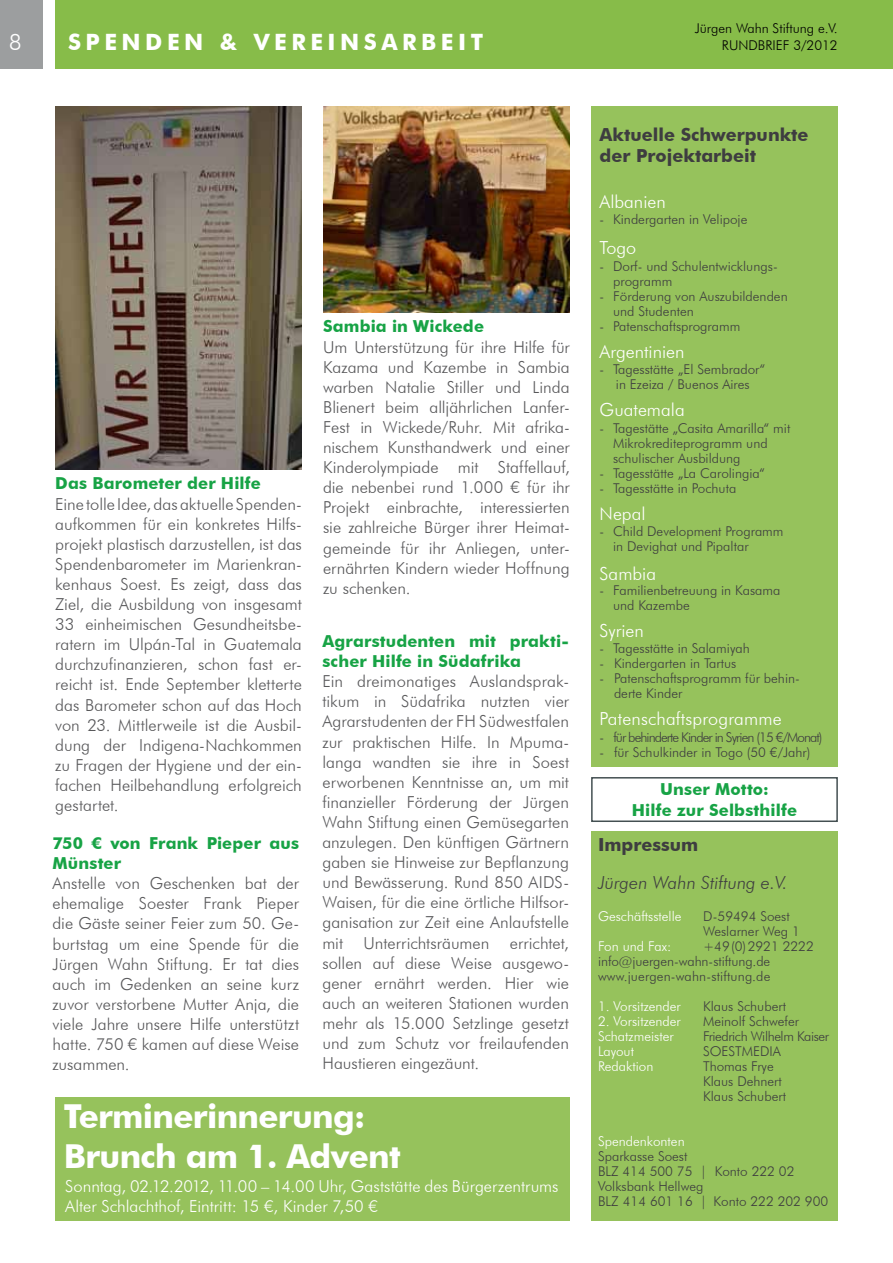
<style>
.page{position:relative;width:893px;height:1263px;background:#fff}
.page>*{position:absolute;margin:0;border:0;box-sizing:border-box;transform-origin:0 0}
.t1{font:700 33px/39.6px "Futura BT";letter-spacing:-.02em;color:#fff}
.t2{font:700 22.5px "Futura BT";letter-spacing:.2em;color:#fff}
.t3{font:300 22.5px "Futura BT";color:#fff}
.t4{font:300 18px "Futura BT";color:#fff}
.t5{font:700 18px/21.6px "Futura BT";color:#3e3d40}
.t6{font:italic 300 18px "Futura BT";color:#3e3d40}
.t7{font:300 16.5px/20.1px "Futura BT";color:#58585a;text-align:justify}
.t8{font:700 16.5px/20.1px "Futura BT";letter-spacing:.005em;color:#17a345}
.t9{font:300 16.5px/20.1px "Futura BT";color:#fff}
.t10{font:300 13.5px/15px "Futura BT";color:#3e3d40}
.t11{font:300 13.5px "Futura BT";color:#fff}
.t12{font:300 13.5px "Futura BT";letter-spacing:-.07em;color:#3e3d40}
.t13{font:300 13.5px "Futura BT";color:#000}
.t14{font:300 13.5px "Futura BT";letter-spacing:-.03em;color:#3e3d40}
</style>
<div class="page">
<div style="left:55px;top:0;width:838px;height:68px;background:#87bc49"></div>
<div style="left:0;top:0;width:43px;height:68px;background:#9c9e9f"></div>
<div style="left:591px;top:831px;width:247px;height:389px;background:#96c25c"></div>
<div style="left:591px;top:106px;width:247px;height:661px;background:#96c25c"></div>
<div style="left:591px;top:777px;width:247px;height:45px;border:2px solid #445052"></div>
<div style="left:55px;top:1097px;width:515px;height:123px;background:#96c25c"></div>
<img style="left:55px;top:106px;width:247px;height:363px">
<img style="left:323px;top:106px;width:247px;height:207px">
<p class="t13" style="left:695px;top:20px;width:145px">Jürgen Wahn Stiftung e.V.</p>
<h2 class="t3" style="left:9px;top:29px;width:14px">8</h2>
<h2 class="t2" style="left:68px;top:29px;width:417px">SPENDEN &amp; VEREINSARBEIT</h2>
<p class="t13" style="left:722px;top:37px;width:117px">RUNDBRIEF 3/2012</p>
<p class="t8" style="left:55px;top:473px;width:207px">Das Barometer der Hilfe</p>
<p class="t7" style="left:55px;top:493px;width:248px">Eine tolle Idee, das aktuelle Spenden&shy;aufkommen für ein konkretes Hilfs&shy;projekt plastisch darzustellen, ist das Spendenbarometer im Marienkran&shy;kenhaus Soest. Es zeigt, dass das Ziel, die Ausbildung von insgesamt 33 einheimischen Gesundheitsbe&shy;ratern im Ulpán-Tal in Guatemala durchzufinanzieren, schon fast er&shy;reicht ist. Ende September kletterte das Barometer schon auf das Hoch von 23. Mittlerweile ist die Ausbil&shy;dung der Indigena-Nachkommen zu Fragen der Hygiene und der ein&shy;fachen Heilbehandlung erfolgreich gestartet.</p>
<p class="t8" style="left:52px;top:833px;width:248px">750 € von Frank Pieper aus<br>Münster</p>
<p class="t7" style="left:52px;top:873px;width:248px">Anstelle von Geschenken bat der ehemalige Soester Frank Pieper die Gäste seiner Feier zum 50. Ge&shy;burtstag um eine Spende für die Jürgen Wahn Stiftung. Er tat dies auch im Gedenken an seine kurz zuvor verstorbene Mutter Anja, die viele Jahre unsere Hilfe unterstützt hatte. 750 € kamen auf diese Weise zusammen.</p>
<p class="t8" style="left:323px;top:316px;width:163px">Sambia in Wickede</p>
<p class="t7" style="left:323px;top:336px;width:248px">Um Unterstützung für ihre Hilfe für Kazama und Kazembe in Sambia warben Natalie Stiller und Linda Blienert beim alljährlichen Lanfer-Fest in Wickede/Ruhr. Mit afrika&shy;nischem Kunsthandwerk und einer Kinderolympiade mit Staffellauf, die nebenbei rund 1.000 € für ihr Projekt einbrachte, interessierten sie zahlreiche Bürger ihrer Heimat&shy;gemeinde für ihr Anliegen, unter&shy;ernährten Kindern wieder Hoffnung zu schenken.</p>
<p class="t8" style="left:322px;top:631px;width:248px">Agrarstudenten mit prakti&shy;scher Hilfe in Südafrika</p>
<p class="t7" style="left:322px;top:671px;width:248px">Ein dreimonatiges Auslandsprak&shy;tikum in Südafrika nutzten vier Agrarstudenten der FH Südwestfalen zur praktischen Hilfe. In Mpuma&shy;langa wandten sie ihre in Soest erworbenen Kenntnisse an, um mit finanzieller Förderung der Jürgen Wahn Stiftung einen Gemüsegarten anzulegen. Den künftigen Gärtnern gaben sie Hinweise zur Bepflanzung und Bewässerung. Rund 850 AIDS-Waisen, für die eine örtliche Hilfsor&shy;ganisation zur Zeit eine Anlaufstelle mit Unterrichtsräumen errichtet, sollen auf diese Weise ausgewo&shy;gener ernährt werden. Hier wie auch an weiteren Stationen wurden mehr als 15.000 Setzlinge gesetzt und zum Schutz vor freilaufenden Haustieren eingezäunt.</p>
<h1 class="t1" style="left:64px;top:1096px;width:338px">Terminerinnerung:<br>Brunch am 1. Advent</h1>
<p class="t9" style="left:65px;top:1176px;width:495px">Sonntag, 02.12.2012, 11.00 – 14.00 Uhr, Gaststätte des Bürgerzentrums<br>Alter Schlachthof, Eintritt: 15 €, Kinder 7,50 €</p>
<p class="t5" style="left:600px;top:123px;width:210px">Aktuelle Schwerpunkte der Projektarbeit</p>
<p class="t4" style="left:600px;top:190px;width:68px">Albanien</p>
<p class="t10" style="left:600px;top:212px;width:149px">- Kindergarten in Velipoje</p>
<p class="t4" style="left:600px;top:237px;width:38px">Togo</p>
<p class="t10" style="left:613px;top:258px;width:166px;text-indent:-14px">- Dorf- und Schulentwicklungs&shy;programm</p>
<p class="t10" style="left:613px;top:288px;width:176px;text-indent:-14px">- Förderung von Auszubildenden und Studenten</p>
<p class="t10" style="left:600px;top:318px;width:142px">- Patenschaftsprogramm</p>
<p class="t4" style="left:600px;top:340px;width:86px">Argentinien</p>
<p class="t10" style="left:600px;top:362px;width:167px;text-align:center">- Tagesstätte „El Sembrador“ in Ezeiza / Buenos Aires</p>
<p class="t4" style="left:600px;top:399px;width:87px">Guatemala</p>
<p class="t10" style="left:613px;top:420px;width:179px;text-indent:-14px">- Tagestätte „Casita Amarilla“ mit<br>Mikrokrediteprogramm und schulischer Ausbildung</p>
<p class="t10" style="left:600px;top:465px;width:167px">- Tagesstätte „La Carolingia“</p>
<p class="t10" style="left:600px;top:480px;width:138px">- Tagesstätte in Pochuta</p>
<p class="t4" style="left:600px;top:502px;width:47px">Nepal</p>
<p class="t10" style="left:613px;top:524px;width:172px;text-indent:-14px">- Child Development Programm in Devighat und Pipaltar</p>
<p class="t4" style="left:600px;top:562px;width:58px">Sambia</p>
<p class="t10" style="left:613px;top:582px;width:169px;text-indent:-14px">- Familienbetreuung in Kasama und Kazembe</p>
<p class="t4" style="left:600px;top:619px;width:46px">Syrien</p>
<p class="t10" style="left:600px;top:641px;width:152px">- Tagesstätte in Salamiyah</p>
<p class="t10" style="left:600px;top:656px;width:138px">- Kindergarten in Tartus</p>
<p class="t10" style="left:614px;top:671px;width:187px;text-indent:-14px">- Patenschaftsprogramm für behin&shy;derte Kinder</p>
<p class="t4" style="left:600px;top:708px;width:184px">Patenschaftsprogramme</p>
<p class="t12" style="left:600px;top:729px;width:224px">- für behinderte Kinder in Syrien (15 €/Monat)</p>
<p class="t10" style="left:600px;top:744px;width:212px">- für Schulkinder in Togo (50 €/Jahr)</p>
<p class="t8" style="left:632px;top:779px;width:167px;line-height:21px;text-align:center">Unser Motto:<br>Hilfe zur Selbsthilfe</p>
<p class="t5" style="left:598px;top:833px;width:102px">Impressum</p>
<p class="t6" style="left:598px;top:871px;width:191px">Jürgen Wahn Stiftung e.V.</p>
<p class="t11" style="left:598px;top:908px;width:85px">Geschäftsstelle</p>
<p class="t10" style="left:703px;top:908px;width:98px">D-59494 Soest<br>Weslarner Weg 1</p>
<p class="t11" style="left:598px;top:938px;width:75px">Fon und Fax:</p>
<p class="t10" style="left:598px;top:938px;width:217px;text-indent:105px">+49(0)2921 2222 info@juergen-wahn-stiftung.de www.juergen-wahn-stiftung.de</p>
<p class="t11" style="left:598px;top:998px;width:84px">1. Vorsitzender</p>
<p class="t10" style="left:703px;top:998px;width:84px">Klaus Schubert</p>
<p class="t11" style="left:598px;top:1013px;width:84px">2. Vorsitzender</p>
<p class="t10" style="left:703px;top:1013px;width:97px">Meinolf Schwefer</p>
<p class="t11" style="left:598px;top:1028px;width:77px">Schatzmeister</p>
<p class="t14" style="left:703px;top:1028px;width:128px">Friedrich Wilhelm Kaiser</p>
<p class="t11" style="left:598px;top:1043px;width:38px">Layout</p>
<p class="t10" style="left:703px;top:1043px;width:79px">SOESTMEDIA</p>
<p class="t11" style="left:598px;top:1058px;width:57px">Redaktion</p>
<p class="t10" style="left:703px;top:1058px;width:84px">Thomas Frye<br>Klaus Dehnert<br>Klaus Schubert</p>
<p class="t11" style="left:598px;top:1133px;width:88px">Spendenkonten</p>
<p class="t10" style="left:598px;top:1148px;width:232px">Sparkasse Soest<br>BLZ 414 500 75 | Konto 222 02<br>Volksbank Hellweg<br>BLZ 414 601 16 | Konto 222 202 900</p>
</div>
